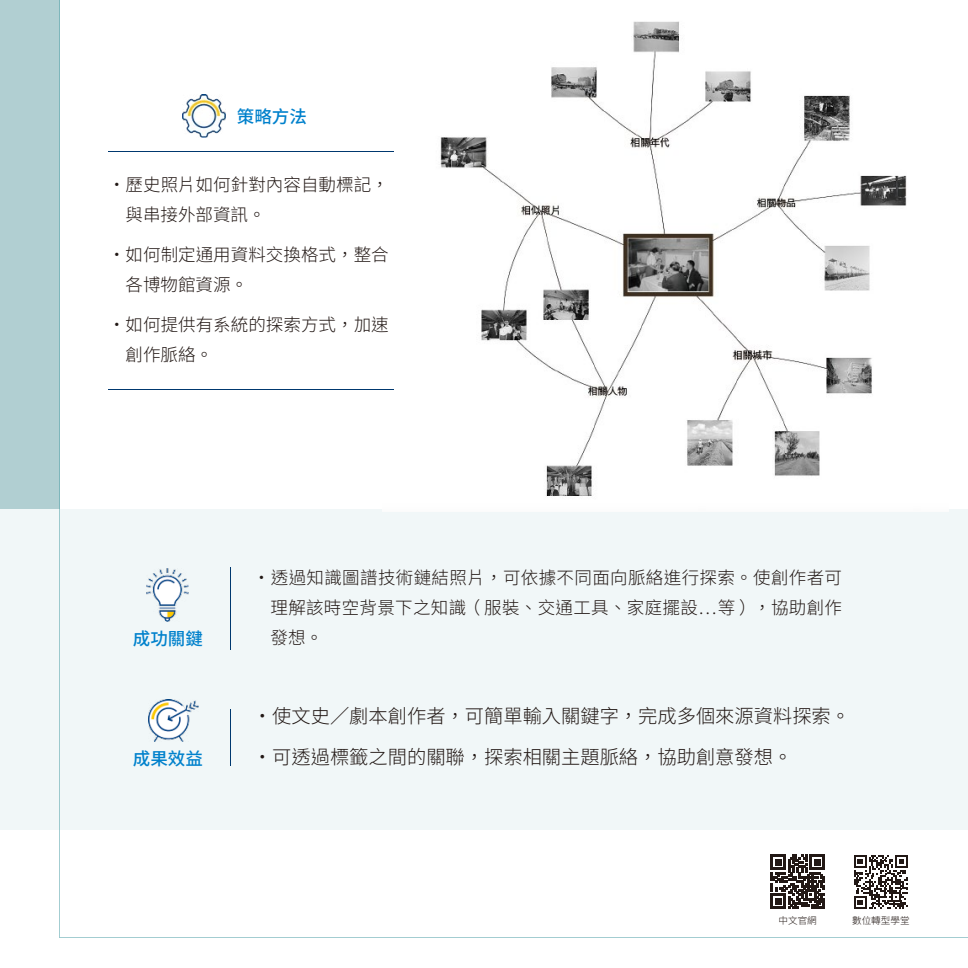
<style>
.page{position:relative;width:968px;height:968px;background:#fff}
.page>*{position:absolute;margin:0;border:0;box-sizing:border-box;transform-origin:0 0}
.t1{font:300 19.25px "Source Han Sans TC";color:#221815}
.t2{font:300 17.5px/29.8px "Source Han Sans TC";color:#221815}
.t3{font:300 17.5px/29.8px "Source Han Sans TC";letter-spacing:.02em;color:#221815;text-align:right}
.t4{font:500 17.5px "Source Han Sans TC";color:#0081cc}
.t5{font:300 9.62px "Source Han Sans TC";color:#221815}
</style>
<div class="page">
<div style="left:0;top:0;width:60px;height:600px;background:#b1cfd2"></div>
<div style="left:0;top:509px;width:967px;height:320px;background:#f1f7f8"></div>
<img style="left:382px;top:21px;width:566px;height:490px">
<hr style="left:108px;top:151px;width:285px;height:1px;background:#00386f">
<hr style="left:108px;top:388px;width:285px;height:1px;background:#00386f">
<img style="left:182px;top:94px;width:43px;height:43px">
<hr style="left:230px;top:567px;width:1px;height:83px;background:#00386f">
<img style="left:146px;top:568px;width:42px;height:53px">
<hr style="left:230px;top:709px;width:1px;height:57px;background:#00386f">
<img style="left:148px;top:699px;width:50px;height:42px">
<svg style="left:770px;top:854px;width:54px;height:54px"></svg>
<svg style="left:854px;top:855px;width:53px;height:53px"></svg>
<p class="t4" style="left:237px;top:107px;width:71px">策略方法</p>
<p class="t2" style="left:125px;top:170px;width:265px;text-indent:-17px">・歷史照片如何針對內容自動標記，與串接外部資訊。</p>
<p class="t2" style="left:125px;top:240px;width:265px;text-indent:-17px">・如何制定通用資料交換格式，整合各博物館資源。</p>
<p class="t2" style="left:125px;top:310px;width:265px;text-indent:-17px">・如何提供有系統的探索方式，加速創作脈絡。</p>
<p class="t3" style="left:253px;top:563px;width:590px">・透過知識圖譜技術鏈結照片，可依據不同面向脈絡進行探索。使創作者可理解該時空背景下之知識（服裝、交通工具、家庭擺設…等），協助創作</p>
<p class="t4" style="left:133px;top:628px;width:71px">成功關鍵</p>
<p class="t2" style="left:270px;top:622px;width:54px">發想。</p>
<p class="t1" style="left:253px;top:705px;width:598px">・使文史／劇本創作者，可簡單輸入關鍵字，完成多個來源資料探索。</p>
<p class="t4" style="left:133px;top:748px;width:71px">成果效益</p>
<p class="t1" style="left:253px;top:745px;width:540px">・可透過標籤之間的關聯，探索相關主題脈絡，協助創意發想。</p>
<p class="t5" style="left:778px;top:914px;width:40px">中文官網</p>
<p class="t5" style="left:852px;top:915px;width:59px">數位轉型學堂</p>
</div>
